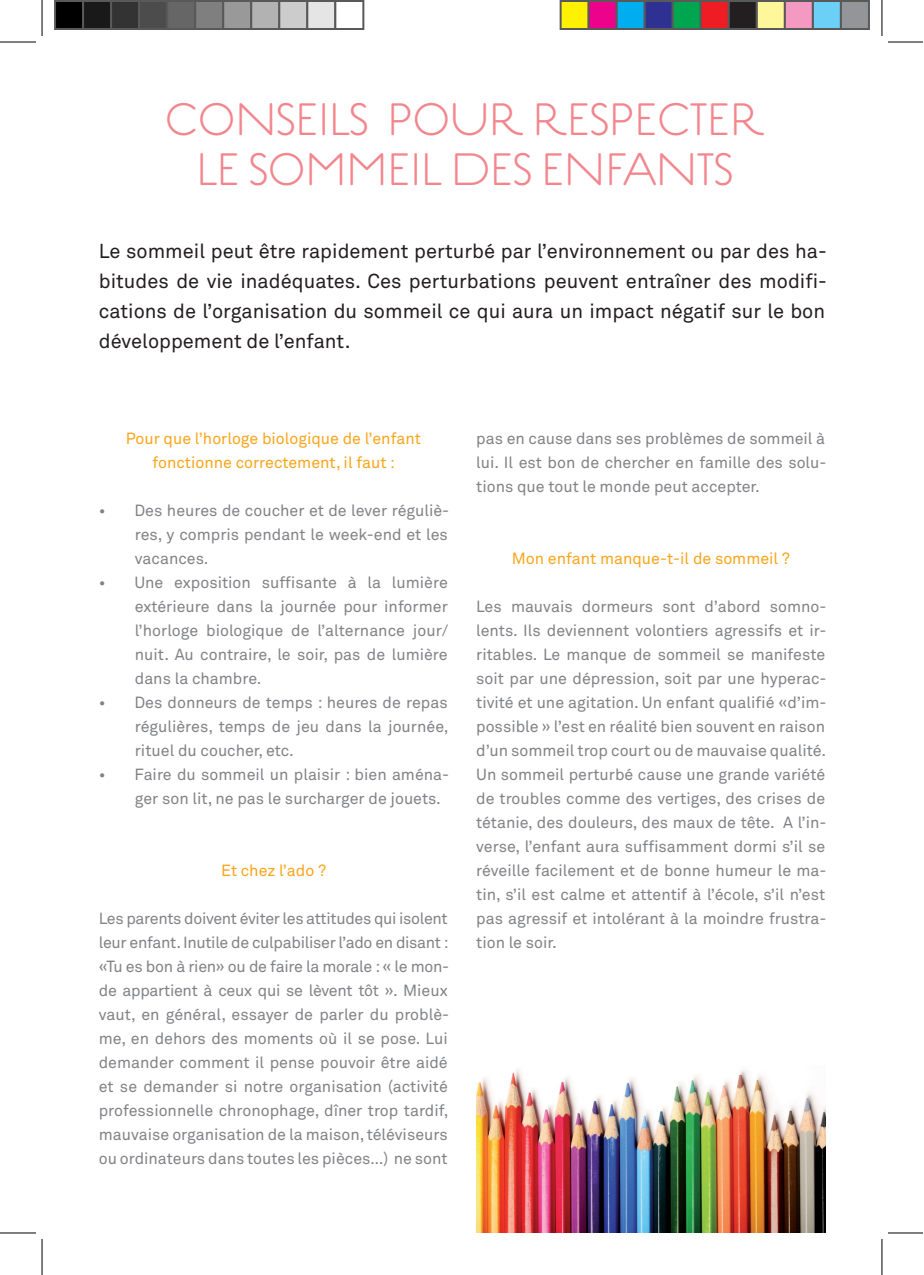
<style>
.page{position:relative;width:924px;height:1275px;background:#fff}
.page>*{position:absolute;margin:0;border:0;box-sizing:border-box;transform-origin:0 0}
.t1{font:48px/50px "Estilo";letter-spacing:-.025em;color:#f3858d;text-align:center}
.t2{font:20px/30px "Akkurat";color:#231f20;text-align:justify}
.t3{font:16px/24px "Akkurat";color:#808285;text-align:justify}
.t4{font:16px/24px "Akkurat";color:#f9a51b;text-align:center}
</style>
<div class="page">
<img style="left:476px;top:1069px;width:348px;height:164px">
<hr style="left:0;top:42px;width:36px;height:1px;background:#000">
<hr style="left:887px;top:42px;width:35px;height:1px;background:#000">
<hr style="left:0;top:1232px;width:36px;height:1px;background:#000">
<hr style="left:887px;top:1232px;width:35px;height:1px;background:#000">
<hr style="left:42px;top:1px;width:1px;height:35px;background:#000">
<hr style="left:42px;top:1239px;width:1px;height:36px;background:#000">
<hr style="left:881px;top:1px;width:1px;height:35px;background:#000">
<hr style="left:881px;top:1239px;width:1px;height:36px;background:#000">
<div style="left:55px;top:1px;width:28px;height:28px;background:#000"></div>
<div style="left:54px;top:1px;width:30px;height:29px;border:2px solid #595959"></div>
<div style="left:83px;top:1px;width:28px;height:28px;background:#191919"></div>
<div style="left:82px;top:1px;width:30px;height:29px;border:2px solid #595959"></div>
<div style="left:111px;top:1px;width:28px;height:28px;background:#333"></div>
<div style="left:110px;top:1px;width:30px;height:29px;border:2px solid #595959"></div>
<div style="left:139px;top:1px;width:28px;height:28px;background:#4c4c4c"></div>
<div style="left:138px;top:1px;width:30px;height:29px;border:2px solid #595959"></div>
<div style="left:167px;top:1px;width:28px;height:28px;background:#666"></div>
<div style="left:166px;top:1px;width:30px;height:29px;border:2px solid #595959"></div>
<div style="left:195px;top:1px;width:28px;height:28px;background:#7f7f7f"></div>
<div style="left:194px;top:1px;width:30px;height:29px;border:2px solid #595959"></div>
<div style="left:223px;top:1px;width:28px;height:28px;background:#999"></div>
<div style="left:222px;top:1px;width:30px;height:29px;border:2px solid #595959"></div>
<div style="left:251px;top:1px;width:28px;height:28px;background:#b2b2b2"></div>
<div style="left:250px;top:1px;width:30px;height:29px;border:2px solid #595959"></div>
<div style="left:279px;top:1px;width:28px;height:28px;background:#ccc"></div>
<div style="left:278px;top:1px;width:30px;height:29px;border:2px solid #595959"></div>
<div style="left:307px;top:1px;width:28px;height:28px;background:#e5e5e5"></div>
<div style="left:306px;top:1px;width:30px;height:29px;border:2px solid #595959"></div>
<div style="left:334px;top:1px;width:30px;height:29px;border:2px solid #595959"></div>
<div style="left:560px;top:1px;width:28px;height:28px;background:#fff101"></div>
<div style="left:559px;top:1px;width:30px;height:29px;border:2px solid #595959"></div>
<div style="left:588px;top:1px;width:28px;height:28px;background:#ed028c"></div>
<div style="left:587px;top:1px;width:30px;height:29px;border:2px solid #595959"></div>
<div style="left:616px;top:1px;width:28px;height:28px;background:#00aeef"></div>
<div style="left:615px;top:1px;width:30px;height:29px;border:2px solid #595959"></div>
<div style="left:644px;top:1px;width:28px;height:28px;background:#2e3092"></div>
<div style="left:643px;top:1px;width:30px;height:29px;border:2px solid #595959"></div>
<div style="left:672px;top:1px;width:28px;height:28px;background:#00a54f"></div>
<div style="left:671px;top:1px;width:30px;height:29px;border:2px solid #595959"></div>
<div style="left:700px;top:1px;width:28px;height:28px;background:#ee1d23"></div>
<div style="left:699px;top:1px;width:30px;height:29px;border:2px solid #595959"></div>
<div style="left:728px;top:1px;width:28px;height:28px;background:#231f20"></div>
<div style="left:727px;top:1px;width:30px;height:29px;border:2px solid #595959"></div>
<div style="left:756px;top:1px;width:28px;height:28px;background:#fff79a"></div>
<div style="left:755px;top:1px;width:30px;height:29px;border:2px solid #595959"></div>
<div style="left:784px;top:1px;width:28px;height:28px;background:#f499c2"></div>
<div style="left:783px;top:1px;width:30px;height:29px;border:2px solid #595959"></div>
<div style="left:812px;top:1px;width:28px;height:28px;background:#6bcff6"></div>
<div style="left:811px;top:1px;width:30px;height:29px;border:2px solid #595959"></div>
<div style="left:840px;top:1px;width:28px;height:28px;background:#939598"></div>
<div style="left:839px;top:1px;width:30px;height:29px;border:2px solid #595959"></div>
<h1 class="t1" style="left:164px;top:94px;width:601px">CONSEILS POUR RESPECTER<br>LE SOMMEIL DES ENFANTS</h1>
<p class="t2" style="left:99px;top:237px;width:729px">Le sommeil peut être rapidement perturbé par l’environnement ou par des ha&shy;bitudes de vie inadéquates. Ces perturbations peuvent entraîner des modifi&shy;cations de l’organisation du sommeil ce qui aura un impact négatif sur le bon développement de l’enfant.</p>
<p class="t4" style="left:126px;top:427px;width:296px">Pour que l’horloge biologique de l’enfant fonctionne correctement, il faut :</p>
<p class="t3" style="left:134px;top:499px;width:316px;text-align:left">Des heures de coucher et de lever réguliè&shy;res, y compris pendant le week-end et les vacances.<br>Une exposition suffisante à la lumière extérieure dans la journée pour informer l’horloge biologique de l’alternance jour/ nuit. Au contraire, le soir, pas de lumière dans la chambre.<br>Des donneurs de temps : heures de repas régulières, temps de jeu dans la journée, rituel du coucher, etc.<br>Faire du sommeil un plaisir : bien aména&shy;ger son lit, ne pas le surcharger de jouets.</p>
<p class="t4" style="left:221px;top:859px;width:106px">Et chez l’ado ?</p>
<p class="t3" style="left:99px;top:907px;width:352px">Les parents doivent éviter les attitudes qui isolent leur enfant. Inutile de culpabiliser l’ado en disant : «Tu es bon à rien» ou de faire la morale : « le mon&shy;de appartient à ceux qui se lèvent tôt ». Mieux vaut, en général, essayer de parler du problè&shy;me, en dehors des moments où il se pose. Lui demander comment il pense pouvoir être aidé et se demander si notre organisation (activité professionnelle chronophage, dîner trop tardif, mauvaise organisation de la maison, téléviseurs ou ordinateurs dans toutes les pièces…) ne sont</p>
<p class="t3" style="left:476px;top:427px;width:352px">pas en cause dans ses problèmes de sommeil à lui. Il est bon de chercher en famille des solu&shy;tions que tout le monde peut accepter.</p>
<p class="t4" style="left:511px;top:547px;width:279px">Mon enfant manque-t-il de sommeil ?</p>
<p class="t3" style="left:476px;top:595px;width:352px">Les mauvais dormeurs sont d’abord somno&shy;lents. Ils deviennent volontiers agressifs et ir&shy;ritables. Le manque de sommeil se manifeste soit par une dépression, soit par une hyperac&shy;tivité et une agitation. Un enfant qualifié «d’im&shy;possible » l’est en réalité bien souvent en raison d’un sommeil trop court ou de mauvaise qualité.<br>Un sommeil perturbé cause une grande variété de troubles comme des vertiges, des crises de tétanie, des douleurs, des maux de tête. A l’in&shy;verse, l’enfant aura suffisamment dormi s’il se réveille facilement et de bonne humeur le ma&shy;tin, s’il est calme et attentif à l’école, s’il n’est pas agressif et intolérant à la moindre frustra&shy;tion le soir.</p>
</div>
